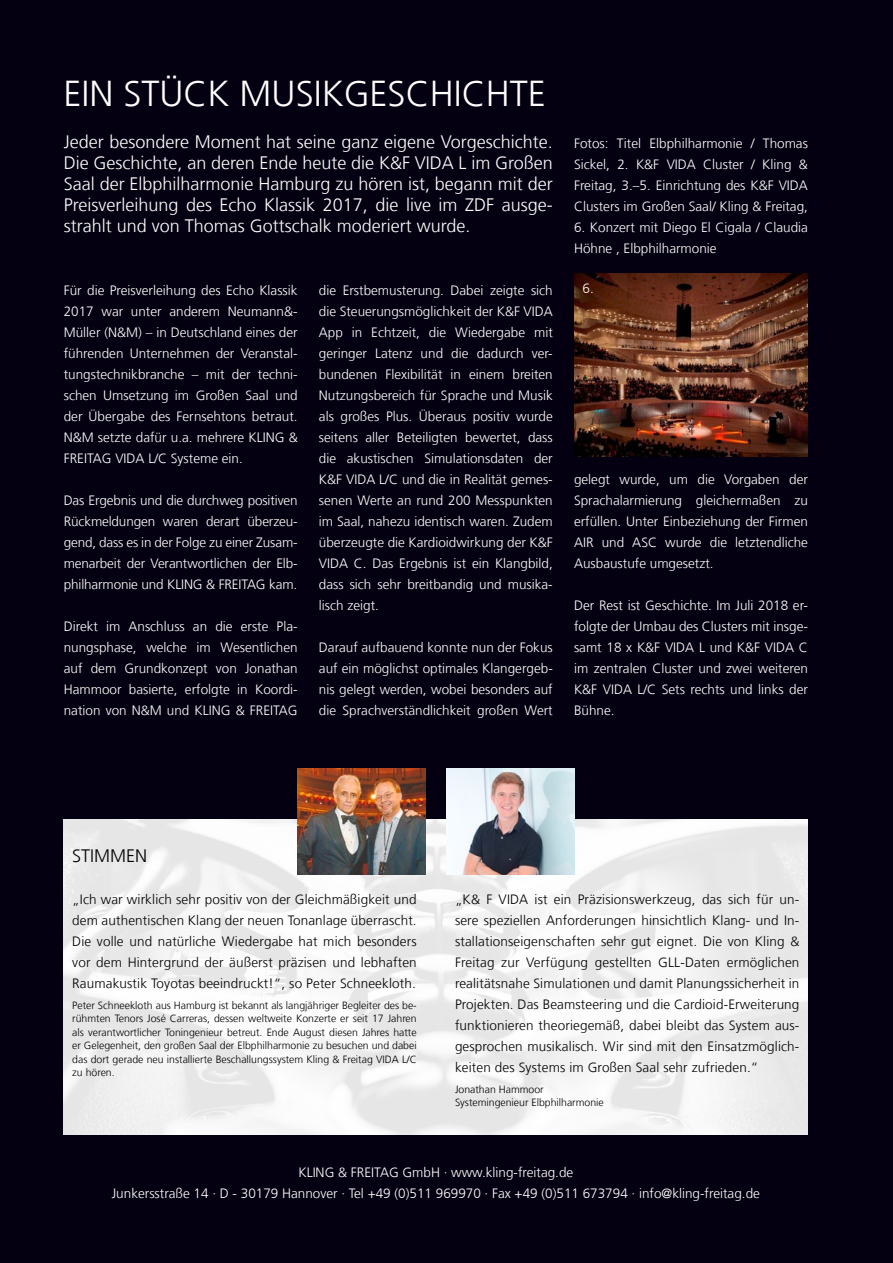
<style>
.page{position:relative;width:893px;height:1263px;background:#040011}
.page>*{position:absolute;margin:0;border:0;box-sizing:border-box;transform-origin:0 0}
.t1{font:300 36px "Frutiger LT Com";color:#fff}
.t2{font:300 18px/21px "Frutiger LT Com";color:#fff;text-align:justify}
.t3{font:300 18px "Frutiger LT Com";color:#000}
.t4{font:300 13.5px/21px "Frutiger LT Com";color:#fff;text-align:justify}
.t5{font:300 13.5px/21px "Frutiger LT Com";letter-spacing:.01em;color:#000;text-align:justify}
.t6{font:300 10.5px/13.5px "Frutiger LT Com";color:#000}
</style>
<div class="page">
<img style="left:64px;top:820px;width:744px;height:315px">
<img style="left:574px;top:274px;width:234px;height:183px">
<img style="left:446px;top:769px;width:128px;height:106px">
<img style="left:298px;top:768px;width:127px;height:106px">
<h1 class="t1" style="left:64px;top:72px;width:484px">EIN STÜCK MUSIKGESCHICHTE</h1>
<p class="t2" style="left:64px;top:131px;width:491px">Jeder besondere Moment hat seine ganz eigene Vorgeschichte.<br>Die Geschichte, an deren Ende heute die K&amp;F VIDA L im Großen Saal der Elbphilharmonie Hamburg zu hören ist, begann mit der Preisverleihung des Echo Klassik 2017, die live im ZDF ausge&shy;strahlt und von Thomas Gottschalk moderiert wurde.</p>
<p class="t4" style="left:64px;top:280px;width:235px">Für die Preisverleihung des Echo Klassik 2017 war unter anderem Neumann&amp;- Müller (N&amp;M) – in Deutschland eines der führenden Unternehmen der Veranstal&shy;tungstechnikbranche – mit der techni&shy;schen Umsetzung im Großen Saal und der Übergabe des Fernsehtons betraut.<br>N&amp;M setzte dafür u.a. mehrere KLING &amp; FREITAG VIDA L/C Systeme ein.</p>
<p class="t4" style="left:64px;top:490px;width:235px">Das Ergebnis und die durchweg positiven Rückmeldungen waren derart überzeu&shy;gend, dass es in der Folge zu einer Zusam&shy;menarbeit der Verantwortlichen der Elb&shy;philharmonie und KLING &amp; FREITAG kam.</p>
<p class="t4" style="left:64px;top:616px;width:235px">Direkt im Anschluss an die erste Pla&shy;nungsphase, welche im Wesentlichen auf dem Grundkonzept von Jonathan Hammoor basierte, erfolgte in Koordi&shy;nation von N&amp;M und KLING &amp; FREITAG</p>
<p class="t4" style="left:319px;top:280px;width:235px">die Erstbemusterung. Dabei zeigte sich die Steuerungsmöglichkeit der K&amp;F VIDA App in Echtzeit, die Wiedergabe mit geringer Latenz und die dadurch ver&shy;bundenen Flexibilität in einem breiten Nutzungsbereich für Sprache und Musik als großes Plus. Überaus positiv wurde seitens aller Beteiligten bewertet, dass die akustischen Simulationsdaten der K&amp;F VIDA L/C und die in Realität gemes&shy;senen Werte an rund 200 Messpunkten im Saal, nahezu identisch waren. Zudem überzeugte die Kardioidwirkung der K&amp;F VIDA C. Das Ergebnis ist ein Klangbild, dass sich sehr breitbandig und musika&shy;lisch zeigt.</p>
<p class="t4" style="left:319px;top:637px;width:235px">Darauf aufbauend konnte nun der Fokus auf ein möglichst optimales Klangergeb&shy;nis gelegt werden, wobei besonders auf die Sprachverständlichkeit großen Wert</p>
<p class="t4" style="left:574px;top:133px;width:235px">Fotos: Titel Elbphilharmonie / Thomas Sickel, 2. K&amp;F VIDA Cluster / Kling &amp; Freitag, 3.–5. Einrichtung des K&amp;F VIDA Clusters im Großen Saal/ Kling &amp; Freitag,</p>
<p class="t4" style="left:574px;top:217px;width:235px">6. Konzert mit Diego El Cigala / Claudia<br>Höhne , Elbphilharmonie</p>
<p class="t4" style="left:583px;top:277px;width:13px">6.</p>
<p class="t4" style="left:574px;top:469px;width:235px">gelegt wurde, um die Vorgaben der Sprachalarmierung gleichermaßen zu erfüllen. Unter Einbeziehung der Firmen AIR und ASC wurde die letztendliche Ausbaustufe umgesetzt.</p>
<p class="t4" style="left:574px;top:595px;width:235px">Der Rest ist Geschichte. Im Juli 2018 er&shy;folgte der Umbau des Clusters mit insge&shy;samt 18 x K&amp;F VIDA L und K&amp;F VIDA C im zentralen Cluster und zwei weiteren K&amp;F VIDA L/C Sets rechts und links der Bühne.</p>
<h2 class="t3" style="left:72px;top:845px;width:77px">STIMMEN</h2>
<p class="t5" style="left:72px;top:889px;width:346px">„Ich war wirklich sehr positiv von der Gleichmäßigkeit und dem authentischen Klang der neuen Tonanlage überrascht.<br>Die volle und natürliche Wiedergabe hat mich besonders vor dem Hintergrund der äußerst präzisen und lebhaften Raumakustik Toyotas beeindruckt!“, so Peter Schneekloth.</p>
<p class="t6" style="left:72px;top:998px;width:346px;text-align:justify">Peter Schneekloth aus Hamburg ist bekannt als langjähriger Begleiter des be&shy;rühmten Tenors José Carreras, dessen weltweite Konzerte er seit 17 Jahren als verantwortlicher Toningenieur betreut. Ende August diesen Jahres hatte er Gelegenheit, den großen Saal der Elbphilharmonie zu besuchen und dabei das dort gerade neu installierte Beschallungssystem Kling &amp; Freitag VIDA L/C zu hören.</p>
<p class="t5" style="left:455px;top:889px;width:346px">„K&amp; F VIDA ist ein Präzisionswerkzeug, das sich für un&shy;sere speziellen Anforderungen hinsichtlich Klang- und In&shy;stallationseigenschaften sehr gut eignet. Die von Kling &amp; Freitag zur Verfügung gestellten GLL-Daten ermöglichen realitätsnahe Simulationen und damit Planungssicherheit in Projekten. Das Beamsteering und die Cardioid-Erweiterung funktionieren theoriegemäß, dabei bleibt das System aus&shy;gesprochen musikalisch. Wir sind mit den Einsatzmöglich&shy;keiten des Systems im Großen Saal sehr zufrieden.“</p>
<p class="t6" style="left:455px;top:1082px;width:150px">Jonathan Hammoor<br>Systemingenieur Elbphilharmonie</p>
<p class="t4" style="left:112px;top:1162px;width:650px;text-align:center">KLING &amp; FREITAG GmbH · www.kling-freitag.de<br>Junkersstraße 14 · D - 30179 Hannover · Tel +49 (0)511 969970 · Fax +49 (0)511 673794 · info@kling-freitag.de</p>
</div>
